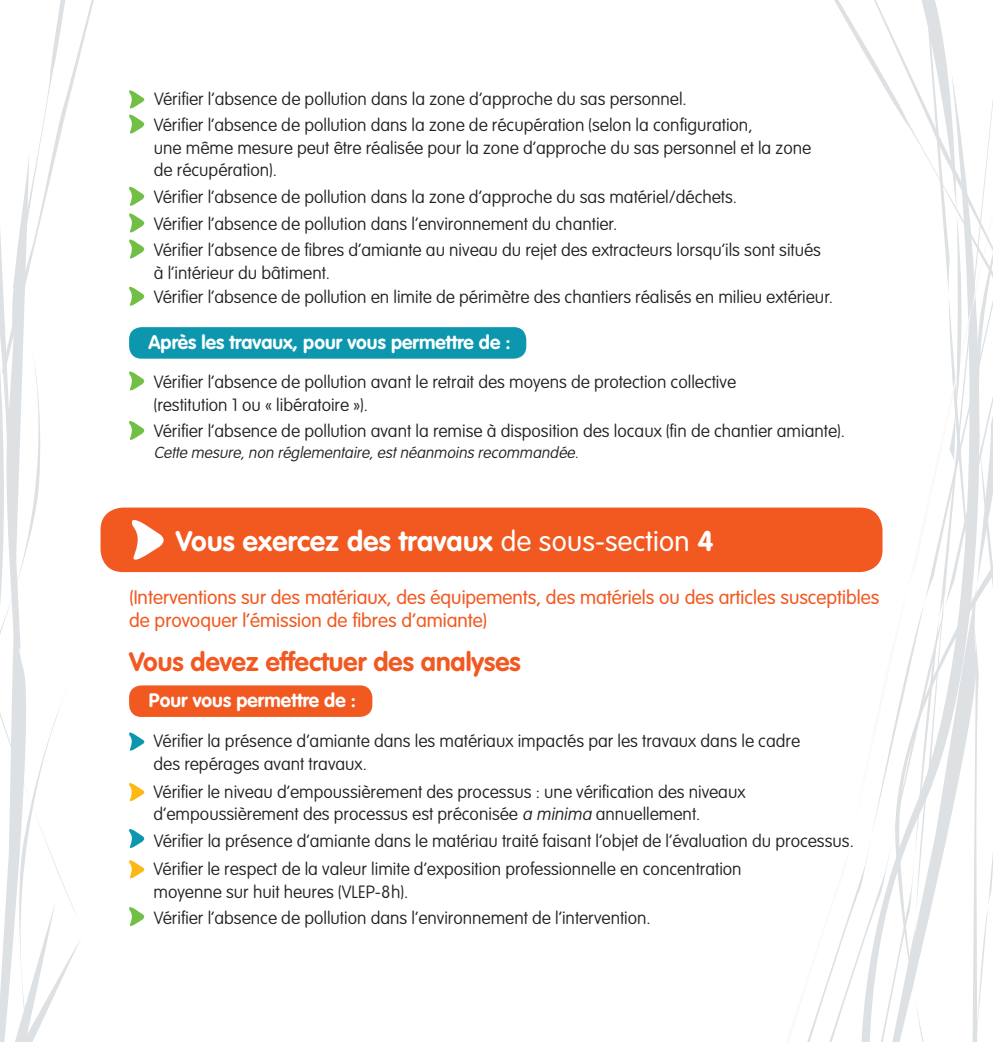
<style>
.page{position:relative;width:993px;height:1042px;background:#fff}
.page>*{position:absolute;margin:0;border:0;box-sizing:border-box;transform-origin:0 0}
.t1{font:700 28px "VAG Rounded Std";letter-spacing:.01em;color:#fff}
.t2{font:700 26.25px "VAG Rounded Std";color:#f15921}
.t3{font:300 19.25px/23.1px "VAG Rounded Std";color:#f15921}
.t4{font:700 19.25px "VAG Rounded Std";color:#fff}
.t5{font:100 17.5px/22.8px "VAG Rounded Std";color:#231f20}
.t6{font:italic 100 15.75px "VAG Rounded Std";color:#231f20}
.s1{font-weight:300}
.s2{font-style:italic}
</style>
<div class="page">
<svg style="left:844px;top:507px;width:93px;height:535px"></svg>
<svg style="left:834px;top:0;width:33px;height:57px"></svg>
<svg style="left:937px;top:401px;width:55px;height:641px"></svg>
<svg style="left:937px;top:387px;width:50px;height:73px"></svg>
<svg style="left:867px;top:0;width:125px;height:387px"></svg>
<div style="left:100px;top:507px;width:782px;height:65px;background:#f15921;border-radius:22px"></div>
<svg style="left:132px;top:520px;width:32px;height:40px"></svg>
<svg style="left:129px;top:90px;width:16px;height:44px"></svg>
<svg style="left:129px;top:186px;width:16px;height:73px"></svg>
<svg style="left:129px;top:286px;width:16px;height:20px"></svg>
<div style="left:129px;top:327px;width:397px;height:32px;background:#0c97af;border-radius:12px"></div>
<svg style="left:129px;top:371px;width:16px;height:20px"></svg>
<svg style="left:129px;top:421px;width:16px;height:19px"></svg>
<div style="left:129px;top:685px;width:243px;height:32px;background:#f15921;border-radius:12px"></div>
<svg style="left:129px;top:732px;width:16px;height:19px"></svg>
<svg style="left:129px;top:783px;width:16px;height:19px"></svg>
<svg style="left:129px;top:829px;width:16px;height:19px"></svg>
<svg style="left:129px;top:860px;width:16px;height:19px"></svg>
<svg style="left:129px;top:907px;width:16px;height:19px"></svg>
<svg style="left:0;top:0;width:109px;height:1042px"></svg>
<svg style="left:0;top:295px;width:81px;height:630px"></svg>
<p class="t5" style="left:154px;top:86px;width:600px;line-height:26.1px">Vérifier l’absence de pollution dans la zone d’approche du sas personnel.<br>Vérifier l’absence de pollution dans la zone de récupération (selon la configuration,</p>
<p class="t5" style="left:154px;top:137px;width:658px">une même mesure peut être réalisée pour la zone d’approche du sas personnel et la zone de récupération).</p>
<p class="t5" style="left:154px;top:184px;width:668px;line-height:26.4px">Vérifier l’absence de pollution dans la zone d’approche du sas matériel/déchets.<br>Vérifier l’absence de pollution dans l’environnement du chantier.<br>Vérifier l’absence de fibres d’amiante au niveau du rejet des extracteurs lorsqu’ils sont situés</p>
<p class="t5" style="left:154px;top:261px;width:680px;line-height:24.5px">à l’intérieur du bâtiment.<br>Vérifier l’absence de pollution en limite de périmètre des chantiers réalisés en milieu extérieur.</p>
<p class="t4" style="left:148px;top:331px;width:363px">Après les travaux, pour vous permettre de :</p>
<p class="t5" style="left:154px;top:371px;width:583px">Vérifier l’absence de pollution avant le retrait des moyens de protection collective (restitution 1 ou « libératoire »).</p>
<p class="t5" style="left:154px;top:420px;width:692px">Vérifier l’absence de pollution avant la remise à disposition des locaux (fin de chantier amiante).</p>
<p class="t6" style="left:154px;top:444px;width:429px">Cette mesure,non réglementaire,estnéanmoins recommandée.</p>
<h1 class="t1" style="left:176px;top:524px;width:539px">Vous exercez des travaux <span class="s1">de sous-section</span> 4</h1>
<p class="t3" style="left:129px;top:587px;width:751px">(Interventions sur des matériaux, des équipements, des matériels ou des articles susceptibles de provoquer l’émission de fibres d’amiante)</p>
<h2 class="t2" style="left:129px;top:646px;width:393px">Vous devez effectuer des analyses</h2>
<p class="t4" style="left:149px;top:689px;width:208px">Pour vous permettre de :</p>
<p class="t5" style="left:153px;top:730px;width:648px">Vérifier la présence d’amiante dans les matériaux impactés par les travaux dans le cadre des repérages avant travaux.</p>
<p class="t5" style="left:153px;top:781px;width:593px">Vérifier le niveau d’empoussièrement des processus : une vérification des niveaux d’empoussièrement des processus est préconisée <span class="s2">a minima</span> annuellement.</p>
<p class="t5" style="left:153px;top:827px;width:701px;line-height:27.8px">Vérifier la présence d’amiante dans le matériau traité faisant l’objet de l’évaluation du processus.<br>Vérifier le respect de la valeur limite d’exposition professionnelle en concentration</p>
<p class="t5" style="left:153px;top:878px;width:498px;line-height:26.8px">moyenne sur huit heures (VLEP-8h).<br>Vérifier l’absence de pollution dans l’environnement de l’intervention.</p>
</div>
